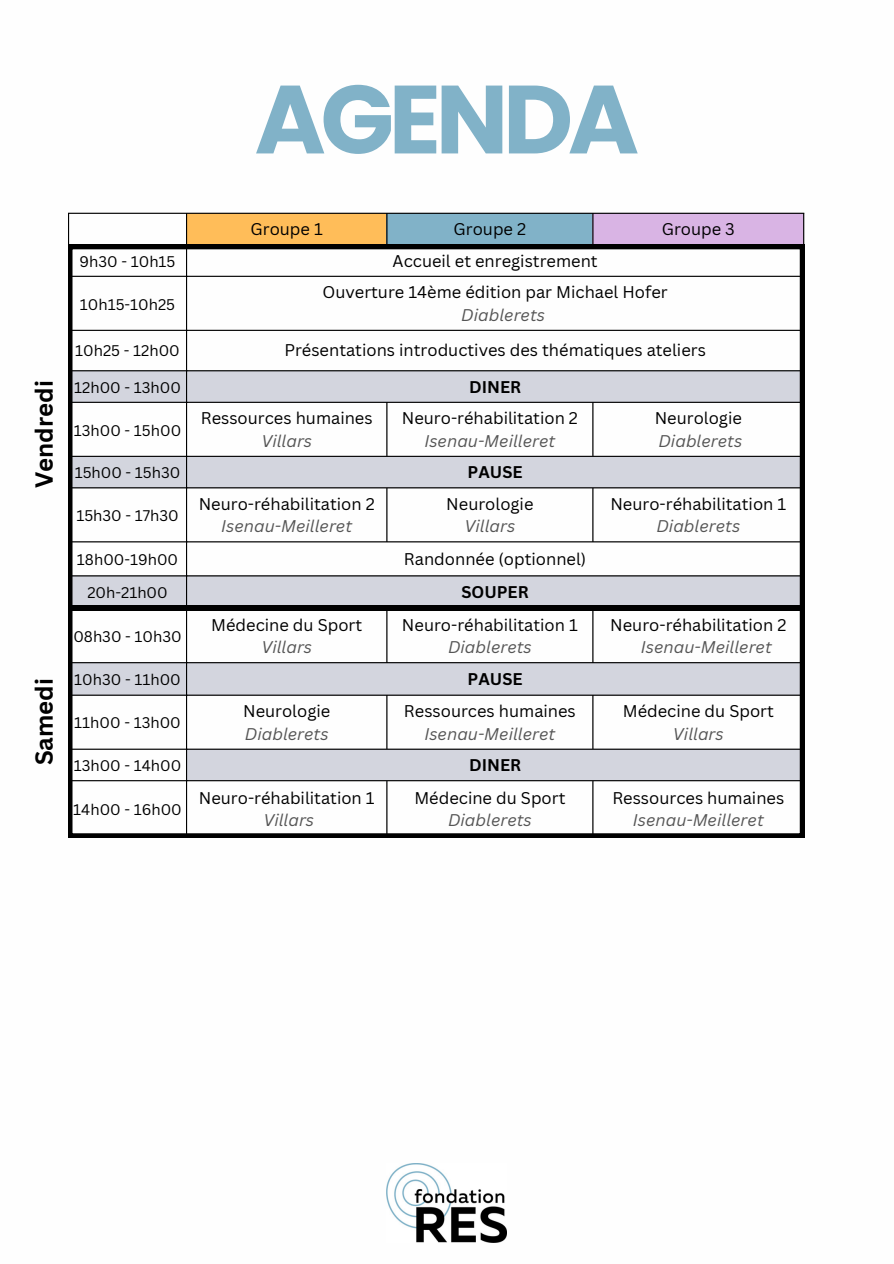
<style>
.page{position:relative;width:894px;height:1264px;background:#fff}
.page>*{position:absolute;margin:0;border:0;box-sizing:border-box;transform-origin:0 0}
.t1{font:700 96.6px "Poppins";letter-spacing:-.055em;color:#81b2c8}
.t2{font:700 24px "Canva Sans";color:#000}
.t3{font:16.5px "Canva Sans";color:#000}
.t4{font:italic 16.5px "Canva Sans";color:#555}
.t5{font:700 16.5px "Canva Sans";color:#000}
.t6{font:15px "Canva Sans";color:#000}
</style>
<div class="page">
<img style="left:387px;top:1163px;width:119px;height:79px">
<div style="left:186px;top:213px;width:201px;height:32px;background:#ffbd59"></div>
<div style="left:386px;top:213px;width:207px;height:32px;background:#81b2c8"></div>
<div style="left:592px;top:213px;width:211px;height:32px;background:#d9b4e4"></div>
<hr style="left:68px;top:214px;width:1px;height:622px;background:#000">
<hr style="left:186px;top:214px;width:1px;height:622px;background:#000">
<hr style="left:386px;top:214px;width:1px;height:30px;background:#000">
<hr style="left:592px;top:214px;width:1px;height:30px;background:#000">
<hr style="left:802px;top:214px;width:2px;height:622px;background:#000">
<hr style="left:68px;top:213px;width:736px;height:1px;background:#000">
<hr style="left:68px;top:244px;width:736px;height:1px;background:#000">
<svg style="left:69px;top:245px;width:733px;height:361px"></svg>
<svg style="left:68px;top:606px;width:736px;height:231px"></svg>
<p class="t1" style="left:254px;top:52px;width:386px">AGENDA</p>
<p class="t2" style="left:27px;top:488px;width:109px;rotate:-90deg">Vendredi</p>
<p class="t2" style="left:27px;top:765px;width:89px;rotate:-90deg">Samedi</p>
<h1 class="t3" style="left:250px;top:217px;width:74px">Groupe 1</h1>
<p class="t3" style="left:453px;top:217px;width:74px">Groupe 2</p>
<p class="t3" style="left:661px;top:217px;width:75px">Groupe 3</p>
<p class="t6" style="left:80px;top:251px;width:97px">9h30 - 10h15</p>
<p class="t3" style="left:392px;top:249px;width:206px">Accueil et enregistrement</p>
<p class="t6" style="left:80px;top:293px;width:97px">10h15-10h25</p>
<p class="t3" style="left:322px;top:280px;width:347px">Ouverture 14ème édition par Michael Hofer</p>
<p class="t4" style="left:461px;top:303px;width:85px">Diablerets</p>
<p class="t6" style="left:75px;top:339px;width:106px">10h25 - 12h00</p>
<p class="t3" style="left:284px;top:338px;width:423px">Présentations introductives des thématiques ateliers</p>
<p class="t6" style="left:74px;top:377px;width:108px">12h00 - 13h00</p>
<p class="t5" style="left:469px;top:375px;width:54px">DINER</p>
<p class="t6" style="left:74px;top:419px;width:109px">13h00 - 15h00</p>
<p class="t3" style="left:201px;top:406px;width:173px">Ressources humaines</p>
<p class="t4" style="left:261px;top:429px;width:52px">Villars</p>
<p class="t3" style="left:402px;top:406px;width:177px">Neuro-réhabilitation 2</p>
<p class="t4" style="left:424px;top:429px;width:132px">Isenau-Meilleret</p>
<p class="t3" style="left:654px;top:406px;width:89px">Neurologie</p>
<p class="t4" style="left:658px;top:429px;width:85px">Diablerets</p>
<p class="t6" style="left:75px;top:462px;width:107px">15h00 - 15h30</p>
<p class="t5" style="left:467px;top:460px;width:56px">PAUSE</p>
<p class="t6" style="left:76px;top:505px;width:104px">15h30 - 17h30</p>
<p class="t3" style="left:199px;top:492px;width:177px">Neuro-réhabilitation 2</p>
<p class="t4" style="left:221px;top:514px;width:132px">Isenau-Meilleret</p>
<p class="t3" style="left:446px;top:492px;width:89px">Neurologie</p>
<p class="t4" style="left:464px;top:514px;width:52px">Villars</p>
<p class="t6" style="left:77px;top:549px;width:103px">18h00-19h00</p>
<p class="t3" style="left:404px;top:547px;width:184px">Randonnée (optionnel)</p>
<p class="t6" style="left:87px;top:582px;width:82px">20h-21h00</p>
<p class="t5" style="left:461px;top:580px;width:69px">SOUPER</p>
<p class="t6" style="left:73px;top:626px;width:110px">08h30 - 10h30</p>
<p class="t3" style="left:211px;top:613px;width:152px">Médecine du Sport</p>
<p class="t4" style="left:261px;top:635px;width:52px">Villars</p>
<p class="t3" style="left:402px;top:613px;width:177px">Neuro-réhabilitation 1</p>
<p class="t4" style="left:448px;top:635px;width:85px">Diablerets</p>
<p class="t6" style="left:74px;top:668px;width:108px">10h30 - 11h00</p>
<p class="t5" style="left:467px;top:667px;width:56px">PAUSE</p>
<p class="t6" style="left:74px;top:712px;width:108px">11h00 - 13h00</p>
<p class="t3" style="left:243px;top:699px;width:89px">Neurologie</p>
<p class="t4" style="left:245px;top:722px;width:85px">Diablerets</p>
<p class="t3" style="left:404px;top:699px;width:173px">Ressources humaines</p>
<p class="t4" style="left:424px;top:722px;width:132px">Isenau-Meilleret</p>
<p class="t6" style="left:74px;top:755px;width:109px">13h00 - 14h00</p>
<p class="t5" style="left:469px;top:753px;width:54px">DINER</p>
<p class="t6" style="left:73px;top:799px;width:110px">14h00 - 16h00</p>
<p class="t3" style="left:199px;top:786px;width:177px">Neuro-réhabilitation 1</p>
<p class="t4" style="left:263px;top:808px;width:52px">Villars</p>
<p class="t3" style="left:414px;top:786px;width:152px">Médecine du Sport</p>
<p class="t4" style="left:448px;top:808px;width:85px">Diablerets</p>
<p class="t3" style="left:610px;top:492px;width:177px">Neuro-réhabilitation 1</p>
<p class="t4" style="left:656px;top:514px;width:85px">Diablerets</p>
<p class="t3" style="left:610px;top:613px;width:177px">Neuro-réhabilitation 2</p>
<p class="t4" style="left:640px;top:635px;width:132px">Isenau-Meilleret</p>
<p class="t3" style="left:622px;top:699px;width:152px">Médecine du Sport</p>
<p class="t4" style="left:672px;top:722px;width:52px">Villars</p>
<p class="t3" style="left:612px;top:786px;width:173px">Ressources humaines</p>
<p class="t4" style="left:632px;top:808px;width:132px">Isenau-Meilleret</p>
</div>
